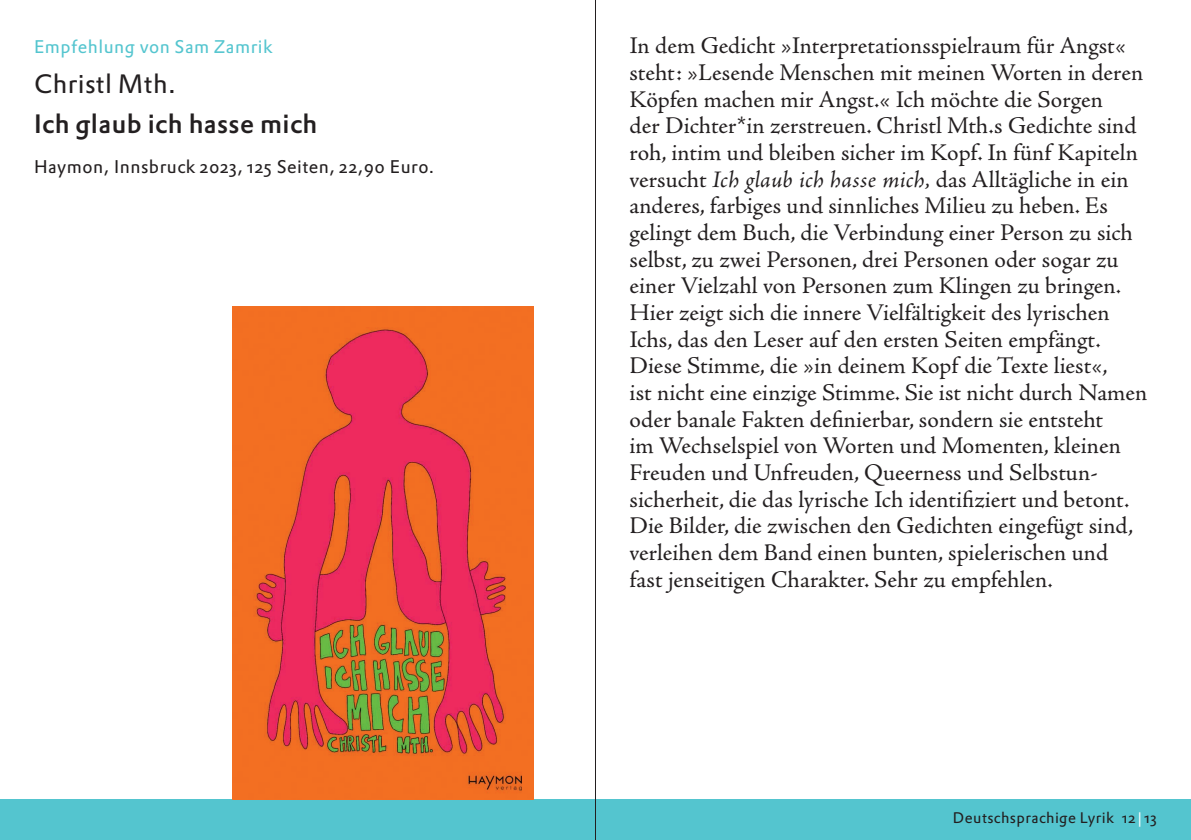
<style>
.page{position:relative;width:1191px;height:840px;background:#fff}
.page>*{position:absolute;margin:0;border:0;box-sizing:border-box;transform-origin:0 0}
.t1{font:26px "DTL Prokyon ST Medium";letter-spacing:.015em;color:#231f20}
.t2{font:26px "DTL Prokyon ST";letter-spacing:.015em;color:#231f20}
.t3{font:24px/26.6px "Adobe Jenson Pro";letter-spacing:.005em;color:#231f20}
.t4{font:18px "DTL Prokyon ST";letter-spacing:.03em;color:#231f20}
.t5{font:18px "DTL Prokyon ST";letter-spacing:.03em;color:#54c5cf}
.t6{font:15px "DTL Prokyon ST";letter-spacing:.03em;color:#231f20}
.s1{font-style:italic}
.s2{color:#fff}
</style>
<div class="page">
<div style="left:0;top:799px;width:1191px;height:40px;background:#54c5cf"></div>
<img style="left:232px;top:306px;width:301px;height:493px">
<hr style="left:595px;top:0;width:1px;height:839px;background:#231f20">
<p class="t5" style="left:34px;top:35px;width:240px">Empfehlung von Sam Zamrik</p>
<p class="t2" style="left:34px;top:67px;width:143px">Christl Mth.</p>
<p class="t1" style="left:34px;top:107px;width:285px">Ich glaub ich hasse mich</p>
<p class="t4" style="left:34px;top:155px;width:402px">Haymon, Innsbruck 2023, 125 Seiten, 22,90 Euro.</p>
<p class="t3" style="left:629px;top:33px;width:519px">In dem Gedicht »Interpretationsspielraum für Angst« steht: »Lesende Menschen mit meinen Worten in deren Köpfen machen mir Angst.« Ich möchte die Sorgen<br>der Dichter*in zerstreuen. Christl Mth.s Gedichte sind roh, intim und bleiben sicher im Kopf. In fünf Kapiteln versucht <span class="s1">Ich glaub ich hasse mich,</span> das Alltägliche in ein anderes, farbiges und sinnliches Milieu zu heben. Es gelingt dem Buch, die Verbindung einer Person zu sich selbst, zu zwei Personen, drei Personen oder sogar zu einer Vielzahl von Personen zum Klingen zu bringen.<br>Hier zeigt sich die innere Vielfältigkeit des lyrischen Ichs, das den Leser auf den ersten Seiten empfängt.<br>Diese Stimme, die »in deinem Kopf die Texte liest«,<br>ist nicht eine einzige Stimme. Sie ist nicht durch Namen oder banale Fakten definierbar, sondern sie entsteht<br>im Wechselspiel von Worten und Momenten, kleinen Freuden und Unfreuden, Queerness und Selbstun&shy;sicherheit, die das lyrische Ich identifiziert und betont.<br>Die Bilder, die zwischen den Gedichten eingefügt sind, verleihen dem Band einen bunten, spielerischen und<br>fast jenseitigen Charakter. Sehr zu empfehlen.</p>
<p class="t6" style="left:953px;top:807px;width:205px">Deutschsprachige Lyrik 12<span class="s2">|</span>13</p>
</div>
